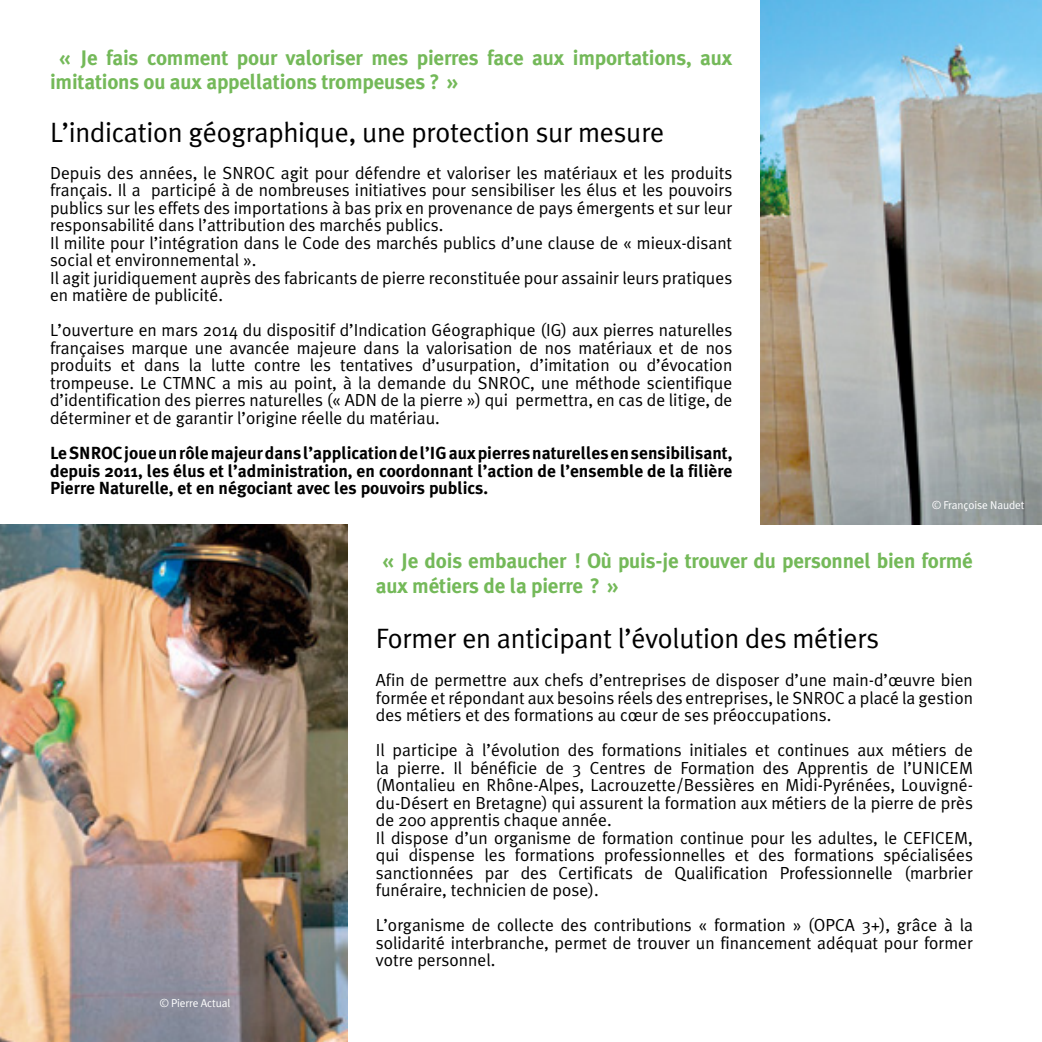
<style>
.page{position:relative;width:1042px;height:1042px;background:#fff}
.page>*{position:absolute;margin:0;border:0;box-sizing:border-box;transform-origin:0 0}
.t1{font:28px "Meta Plus Normal";letter-spacing:-.01em;color:#000}
.t2{font:700 21px/24.5px "Meta Plus";letter-spacing:-.01em;color:#74b959}
.t3{font:17.5px/17.5px "Meta Plus Normal";color:#000;text-align:justify}
.t4{font:700 17.5px/17.5px "Meta Plus";color:#000;text-align:justify}
.t5{font:11.38px "Meta Plus Normal";letter-spacing:-.01em;color:#fff}
</style>
<div class="page">
<img style="left:0;top:525px;width:348px;height:517px">
<img style="left:760px;top:0;width:282px;height:525px">
<p class="t2" style="left:50px;top:45px;width:684px;text-indent:9px">« Je fais comment pour valoriser mes pierres face aux importations, aux imitations ou aux appellations trompeuses ? »</p>
<h1 class="t1" style="left:50px;top:116px;width:616px">L’indication géographique, une protection sur mesure</h1>
<p class="t3" style="left:50px;top:164px;width:684px;text-align:left">Depuis des années, le SNROC agit pour défendre et valoriser les matériaux et les produits français. Il a participé à de nombreuses initiatives pour sensibiliser les élus et les pouvoirs publics sur les effets des importations à bas prix en provenance de pays émergents et sur leur responsabilité dans l’attribution des marchés publics.<br>Il milite pour l’intégration dans le Code des marchés publics d’une clause de « mieux-disant social et environnemental ».<br>Il agit juridiquement auprès des fabricants de pierre reconstituée pour assainir leurs pratiques en matière de publicité.</p>
<p class="t3" style="left:50px;top:321px;width:684px">L’ouverture en mars 2014 du dispositif d’Indication Géographique (IG) aux pierres naturelles françaises marque une avancée majeure dans la valorisation de nos matériaux et de nos produits et dans la lutte contre les tentatives d’usurpation, d’imitation ou d’évocation trompeuse. Le CTMNC a mis au point, à la demande du SNROC, une méthode scientifique d’identification des pierres naturelles (« ADN de la pierre ») qui permettra, en cas de litige, de déterminer et de garantir l’origine réelle du matériau.</p>
<p class="t4" style="left:50px;top:444px;width:684px">Le SNROC joue un rôle majeur dans l’application de l’IG aux pierres naturelles en sensibilisant, depuis 2011, les élus et l’administration, en coordonnant l’action de l’ensemble de la filière Pierre Naturelle, et en négociant avec les pouvoirs publics.</p>
<p class="t5" style="left:932px;top:498px;width:94px">© Françoise Naudet</p>
<p class="t5" style="left:160px;top:996px;width:72px">© Pierre Actual</p>
<p class="t2" style="left:376px;top:549px;width:598px">« Je dois embaucher ! Où puis-je trouver du personnel bien formé aux métiers de la pierre ? »</p>
<h1 class="t1" style="left:376px;top:621px;width:505px">Former en anticipant l’évolution des métiers</h1>
<p class="t3" style="left:376px;top:671px;width:599px">Afin de permettre aux chefs d’entreprises de disposer d’une main-d’œuvre bien formée et répondant aux besoins réels des entreprises, le SNROC a placé la gestion des métiers et des formations au cœur de ses préoccupations.</p>
<p class="t3" style="left:376px;top:741px;width:598px;text-align:left">Il participe à l’évolution des formations initiales et continues aux métiers de la pierre. Il bénéficie de 3 Centres de Formation des Apprentis de l’UNICEM (Montalieu en Rhône-Alpes, Lacrouzette/Bessières en Midi-Pyrénées, Louvigné&shy;du-Désert en Bretagne) qui assurent la formation aux métiers de la pierre de près de 200 apprentis chaque année.<br>Il dispose d’un organisme de formation continue pour les adultes, le CEFICEM, qui dispense les formations professionnelles et des formations spécialisées sanctionnées par des Certificats de Qualification Professionnelle (marbrier funéraire, technicien de pose).</p>
<p class="t3" style="left:376px;top:916px;width:598px">L’organisme de collecte des contributions « formation » (OPCA 3+), grâce à la solidarité interbranche, permet de trouver un financement adéquat pour former votre personnel.</p>
</div>
